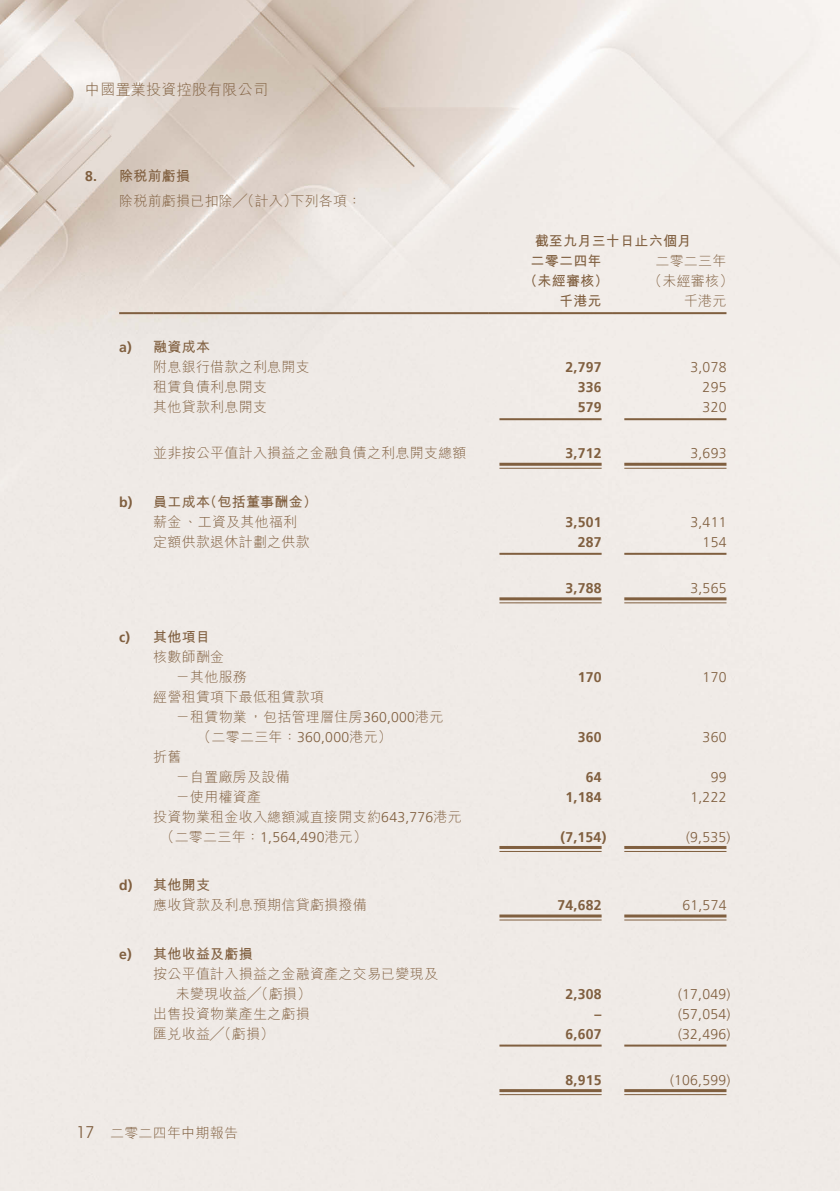
<style>
.page{position:relative;width:840px;height:1191px;background:#fff}
.page>*{position:absolute;margin:0;border:0;box-sizing:border-box;transform-origin:0 0}
.t1{font:16px "ITC Avant Garde Pro";color:#805f3f}
.t2{font:300 15px "M Hei HK";letter-spacing:.015em;color:#805f3f}
.t3{font:300 14px/20px "M Hei HK";letter-spacing:.015em;color:#805f3f}
.t4{font:300 14px "Frutiger LT Pro";letter-spacing:.015em;color:#805f3f}
.t5{font:700 14px "Frutiger LT Pro";letter-spacing:.015em;color:#805f3f}
.t6{font:700 14px "M Hei HK";letter-spacing:.015em;color:#805f3f}
.s1{font-family:"Frutiger LT Pro"}
</style>
<div class="page">
<img style="left:0;top:0;width:839px;height:1191px">
<hr style="left:119px;top:312px;width:34px;height:2px;background:#805f3f">
<hr style="left:153px;top:312px;width:335px;height:2px;background:#805f3f">
<hr style="left:488px;top:312px;width:124px;height:2px;background:#805f3f">
<hr style="left:612px;top:312px;width:114px;height:2px;background:#805f3f">
<hr style="left:499px;top:418px;width:102px;height:2px;background:#805f3f">
<hr style="left:624px;top:418px;width:102px;height:2px;background:#805f3f">
<hr style="left:499px;top:463px;width:102px;height:3px;background:#805f3f">
<hr style="left:499px;top:468px;width:102px;height:1px;background:#805f3f">
<hr style="left:624px;top:463px;width:102px;height:3px;background:#805f3f">
<hr style="left:624px;top:468px;width:102px;height:1px;background:#805f3f">
<hr style="left:499px;top:553px;width:102px;height:2px;background:#805f3f">
<hr style="left:624px;top:553px;width:102px;height:2px;background:#805f3f">
<hr style="left:499px;top:597px;width:102px;height:3px;background:#805f3f">
<hr style="left:499px;top:602px;width:102px;height:1px;background:#805f3f">
<hr style="left:624px;top:597px;width:102px;height:3px;background:#805f3f">
<hr style="left:624px;top:602px;width:102px;height:1px;background:#805f3f">
<hr style="left:499px;top:846px;width:102px;height:3px;background:#805f3f">
<hr style="left:499px;top:851px;width:102px;height:1px;background:#805f3f">
<hr style="left:624px;top:846px;width:102px;height:3px;background:#805f3f">
<hr style="left:624px;top:851px;width:102px;height:1px;background:#805f3f">
<hr style="left:499px;top:914px;width:102px;height:3px;background:#805f3f">
<hr style="left:499px;top:919px;width:102px;height:1px;background:#805f3f">
<hr style="left:624px;top:914px;width:102px;height:3px;background:#805f3f">
<hr style="left:624px;top:919px;width:102px;height:1px;background:#805f3f">
<hr style="left:499px;top:1044px;width:102px;height:2px;background:#805f3f">
<hr style="left:624px;top:1044px;width:102px;height:2px;background:#805f3f">
<hr style="left:499px;top:1089px;width:102px;height:3px;background:#805f3f">
<hr style="left:499px;top:1094px;width:102px;height:1px;background:#805f3f">
<hr style="left:624px;top:1089px;width:102px;height:3px;background:#805f3f">
<hr style="left:624px;top:1094px;width:102px;height:1px;background:#805f3f">
<p class="t2" style="left:85px;top:79px;width:184px">中國置業投資控股有限公司</p>
<p class="t5" style="left:85px;top:167px;width:13px">8.</p>
<p class="t6" style="left:119px;top:165px;width:72px">除稅前虧損</p>
<p class="t3" style="left:119px;top:191px;width:179px">除稅前虧損已扣除╱（計入）</p>
<p class="t3" style="left:290px;top:191px;width:72px">下列各項：</p>
<p class="t5" style="left:119px;top:339px;width:14px">)a</p>
<p class="t5" style="left:119px;top:494px;width:15px">b)</p>
<p class="t6" style="left:153px;top:337px;width:58px">融資成本</p>
<p class="t3" style="left:153px;top:357px;width:158px">附息銀行借款之利息開支</p>
<p class="t3" style="left:153px;top:377px;width:115px">租賃負債利息開支</p>
<p class="t3" style="left:153px;top:397px;width:115px">其他貸款利息開支</p>
<p class="t3" style="left:153px;top:443px;width:314px">並非按公平值計入損益之金融負債之利息開支總額</p>
<p class="t6" style="left:203px;top:491px;width:115px">（包括董事酬金(</p>
<p class="t6" style="left:153px;top:491px;width:58px">員工成本</p>
<p class="t3" style="left:153px;top:511px;width:145px">薪金、工資及其他福利</p>
<p class="t3" style="left:153px;top:531px;width:158px">定額供款退休計劃之供款</p>
<p class="t5" style="left:119px;top:628px;width:13px">)c</p>
<p class="t5" style="left:119px;top:877px;width:15px">d)</p>
<p class="t5" style="left:119px;top:945px;width:14px">)e</p>
<p class="t6" style="left:153px;top:626px;width:58px">其他項目</p>
<p class="t3" style="left:153px;top:646px;width:72px">核數師酬金</p>
<p class="t3" style="left:176px;top:666px;width:72px">－其他服務</p>
<p class="t3" style="left:153px;top:686px;width:172px">經營租賃項下最低租賃款項</p>
<p class="t3" style="left:176px;top:706px;width:269px">－租賃物業，包括管理層住房<span class="s1">360,000</span>港元</p>
<p class="t3" style="left:153px;top:746px;width:30px">折舊</p>
<p class="t3" style="left:197px;top:726px;width:196px">（二零二三年：<span class="s1">360,000</span>港元(</p>
<p class="t3" style="left:176px;top:766px;width:115px">－自置廠房及設備</p>
<p class="t3" style="left:153px;top:786px;width:310px;text-indent:23px">－使用權資產<br>投資物業租金收入總額減直接開支約<span class="s1">643,776</span>港元</p>
<p class="t3" style="left:160px;top:826px;width:208px">（二零二三年：<span class="s1">1,564,490</span>港元(</p>
<p class="t6" style="left:153px;top:875px;width:58px">其他開支</p>
<p class="t3" style="left:153px;top:894px;width:215px">應收貸款及利息預期信貸虧損撥備</p>
<p class="t6" style="left:153px;top:943px;width:101px">其他收益及虧損</p>
<p class="t3" style="left:153px;top:963px;width:286px">按公平值計入損益之金融資產之交易已變現及</p>
<p class="t3" style="left:176px;top:983px;width:137px">未變現收益╱（虧損(</p>
<p class="t3" style="left:153px;top:1003px;width:158px">出售投資物業產生之虧損</p>
<p class="t3" style="left:153px;top:1023px;width:122px">匯兌收益╱（虧損(</p>
<p class="t1" style="left:77px;top:1122px;width:19px">17</p>
<p class="t3" style="left:110px;top:1122px;width:129px">二零二四年中期報告</p>
<p class="t6" style="left:534px;top:231px;width:158px">截至九月三十日止六個月</p>
<p class="t3" style="left:655px;top:251px;width:72px">二零二三年</p>
<p class="t6" style="left:530px;top:251px;width:72px">二零二四年</p>
<p class="t6" style="left:523px;top:271px;width:87px">（未經審核）</p>
<p class="t3" style="left:648px;top:271px;width:87px">（未經審核(</p>
<p class="t6" style="left:558px;top:291px;width:44px">千港元</p>
<p class="t3" style="left:683px;top:291px;width:44px">千港元</p>
<p class="t5" style="left:565px;top:359px;width:37px">2,797</p>
<p class="t4" style="left:690px;top:359px;width:37px">3,078</p>
<p class="t5" style="left:577px;top:379px;width:25px">336</p>
<p class="t4" style="left:702px;top:379px;width:25px">295</p>
<p class="t5" style="left:577px;top:399px;width:25px">579</p>
<p class="t4" style="left:702px;top:399px;width:25px">320</p>
<p class="t5" style="left:565px;top:445px;width:37px">3,712</p>
<p class="t4" style="left:690px;top:445px;width:37px">3,693</p>
<p class="t5" style="left:565px;top:514px;width:37px">3,501</p>
<p class="t4" style="left:690px;top:514px;width:37px">3,411</p>
<p class="t5" style="left:577px;top:534px;width:25px">287</p>
<p class="t4" style="left:702px;top:534px;width:25px">154</p>
<p class="t5" style="left:565px;top:580px;width:37px">3,788</p>
<p class="t4" style="left:690px;top:580px;width:37px">3,565</p>
<p class="t5" style="left:577px;top:668px;width:25px">170</p>
<p class="t4" style="left:702px;top:668px;width:25px">170</p>
<p class="t5" style="left:577px;top:728px;width:25px">360</p>
<p class="t4" style="left:702px;top:728px;width:25px">360</p>
<p class="t5" style="left:585px;top:768px;width:17px">64</p>
<p class="t4" style="left:710px;top:768px;width:17px">99</p>
<p class="t5" style="left:565px;top:788px;width:37px">1,184</p>
<p class="t4" style="left:690px;top:788px;width:37px">1,222</p>
<p class="t5" style="left:560px;top:828px;width:47px">)7,154(</p>
<p class="t4" style="left:685px;top:828px;width:46px">)9,535(</p>
<p class="t5" style="left:557px;top:897px;width:46px">74,682</p>
<p class="t4" style="left:682px;top:897px;width:46px">61,574</p>
<p class="t5" style="left:565px;top:985px;width:37px">2,308</p>
<p class="t4" style="left:677px;top:985px;width:54px">)17,049(</p>
<p class="t5" style="left:594px;top:1005px;width:8px">–</p>
<p class="t4" style="left:677px;top:1005px;width:54px">)57,054(</p>
<p class="t5" style="left:565px;top:1025px;width:37px">6,607</p>
<p class="t4" style="left:677px;top:1025px;width:54px">)32,496(</p>
<p class="t5" style="left:565px;top:1071px;width:37px">8,915</p>
<p class="t4" style="left:669px;top:1071px;width:62px">)106,599(</p>
</div>
